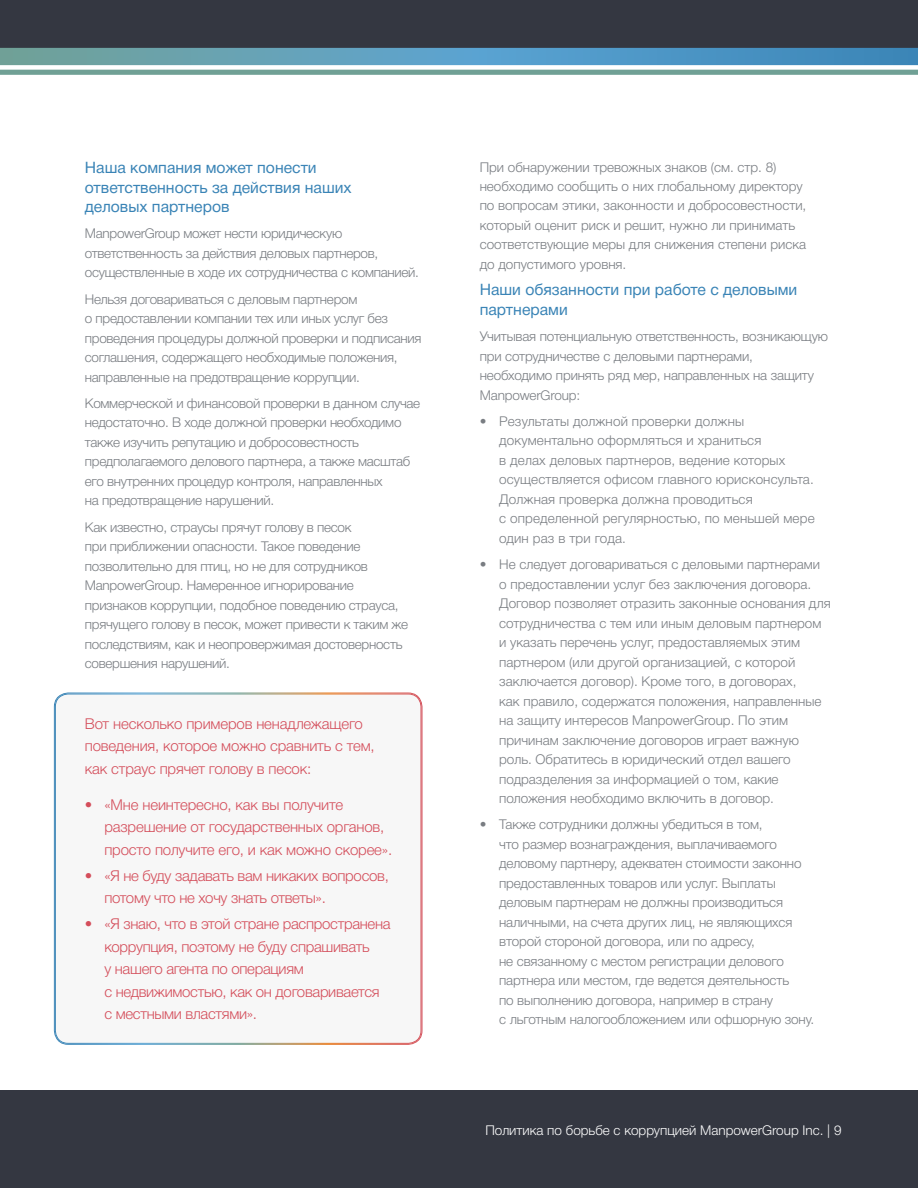
<style>
.page{position:relative;width:918px;height:1188px;background:#343741}
.page>*{position:absolute;margin:0;border:0;box-sizing:border-box;transform-origin:0 0}
.t1{font:15.75px/19.5px "Helvetica Neue Cyr";color:#3a84b6}
.t2{font:300 15px/22.5px "Helvetica Neue Cyr";letter-spacing:-.02em;color:#d44e5b}
.t3{font:300 13.5px/19.5px "Helvetica Neue Cyr";letter-spacing:-.01em;color:#797d82}
.t4{font:300 13.5px/19.5px "Helvetica Neue Cyr";letter-spacing:.01em;color:#797d82}
.t5{font:300 13.5px "Helvetica Neue Cyr";color:#fff}
</style>
<div class="page">
<div style="left:0;top:54px;width:918px;height:1036px;background:#fff"></div>
<svg style="left:0;top:48px;width:918px;height:17px;background:#599bbb"></svg>
<svg style="left:0;top:70px;width:918px;height:5px;background:#75a398"></svg>
<div style="left:55px;top:693px;width:367px;height:351px;background:#f7f7f7;border-radius:14px"></div>
<div style="left:55px;top:694px;width:366px;height:349px;border:1px solid #fff;border-radius:13px"></div>
<p class="t1" style="left:85px;top:158px;width:268px">Наша компания может понести ответственность за действия наших деловых партнеров</p>
<p class="t3" style="left:85px;top:224px;width:336px">ManpowerGroup может нести юридическую ответственность за действия деловых партнеров, осуществленные в ходе их сотрудничества с компанией.</p>
<p class="t3" style="left:85px;top:289px;width:338px">Нельзя договариваться с деловым партнером<br>о предоставлении компании тех или иных услуг без проведения процедуры должной проверки и подписания соглашения, содержащего необходимые положения, направленные на предотвращение коррупции.</p>
<p class="t3" style="left:85px;top:394px;width:337px">Коммерческой и финансовой проверки в данном случае недостаточно. В ходе должной проверки необходимо также изучить репутацию и добросовестность предполагаемого делового партнера, а также масштаб его внутренних процедур контроля, направленных<br>на предотвращение нарушений.</p>
<p class="t3" style="left:85px;top:517px;width:325px">Как известно, страусы прячут голову в песок<br>при приближении опасности. Такое поведение позволительно для птиц, но не для сотрудников ManpowerGroup. Намеренное игнорирование признаков коррупции, подобное поведению страуса, прячущего голову в песок, может привести к таким же последствиям, как и неопровержимая достоверность совершения нарушений.</p>
<p class="t2" style="left:85px;top:712px;width:291px">Вот несколько примеров ненадлежащего поведения, которое можно сравнить с тем, как страус прячет голову в песок:</p>
<p class="t2" style="left:104px;top:793px;width:289px;text-indent:-20px">• «Мне неинтересно, как вы получите разрешение от государственных органов, просто получите его, и как можно скорее».</p>
<p class="t2" style="left:104px;top:864px;width:286px;text-indent:-20px">• «Я не буду задавать вам никаких вопросов, потому что не хочу знать ответы».</p>
<p class="t2" style="left:104px;top:913px;width:288px;text-indent:-20px">• «Я знаю, что в этой стране распространена коррупция, поэтому не буду спрашивать<br>у нашего агента по операциям<br>с недвижимостью, как он договаривается с местными властями».</p>
<p class="t3" style="left:480px;top:157px;width:328px">При обнаружении тревожных знаков (см. стр. 8) необходимо сообщить о них глобальному директору по вопросам этики, законности и добросовестности, который оценит риск и решит, нужно ли принимать соответствующие меры для снижения степени риска до допустимого уровня.</p>
<p class="t1" style="left:480px;top:280px;width:319px">Н аши обязанности при работе с деловыми партнерами</p>
<p class="t3" style="left:480px;top:327px;width:350px">Учитывая потенциальную ответственность, возникающую при сотрудничестве с деловыми партнерами, необходимо принять ряд мер, направленных на защиту ManpowerGroup:</p>
<p class="t4" style="left:499px;top:411px;width:317px;text-indent:-19px">• Результаты должной проверки должны документально оформляться и храниться<br>в делах деловых партнеров, ведение которых осуществляется офисом главного юрисконсульта.<br>Должная проверка должна проводиться<br>с определенной регулярностью, по меньшей мере один раз в три года.</p>
<p class="t3" style="left:499px;top:555px;width:333px;text-indent:-19px">• Не следует договариваться с деловыми партнерами о предоставлении услуг без заключения договора.<br>Договор позволяет отразить законные основания для сотрудничества с тем или иным деловым партнером и указать перечень услуг, предоставляемых этим партнером (или другой организацией, с которой заключается договор). Кроме того, в договорах,<br>как правило, содержатся положения, направленные на защиту интересов ManpowerGroup. По этим причинам заключение договоров играет важную роль. Обратитесь в юридический отдел вашего подразделения за информацией о том, какие положения необходимо включить в договор.</p>
<p class="t3" style="left:499px;top:815px;width:317px;text-indent:-19px">• Также сотрудники должны убедиться в том,<br>что размер вознаграждения, выплачиваемого деловому партнеру, адекватен стоимости законно предоставленных товаров или услуг. Выплаты деловым партнерам не должны производиться наличными, на счета других лиц, не являющихся второй стороной договора, или по адресу,<br>не связанному с местом регистрации делового партнера или местом, где ведется деятельность<br>по выполнению договора, например в страну<br>с льготным налогообложением или офшорную зону.</p>
<p class="t5" style="left:485px;top:1123px;width:358px">Политика по борьбе с коррупцией ManpowerGroup Inc. | 9</p>
</div>
